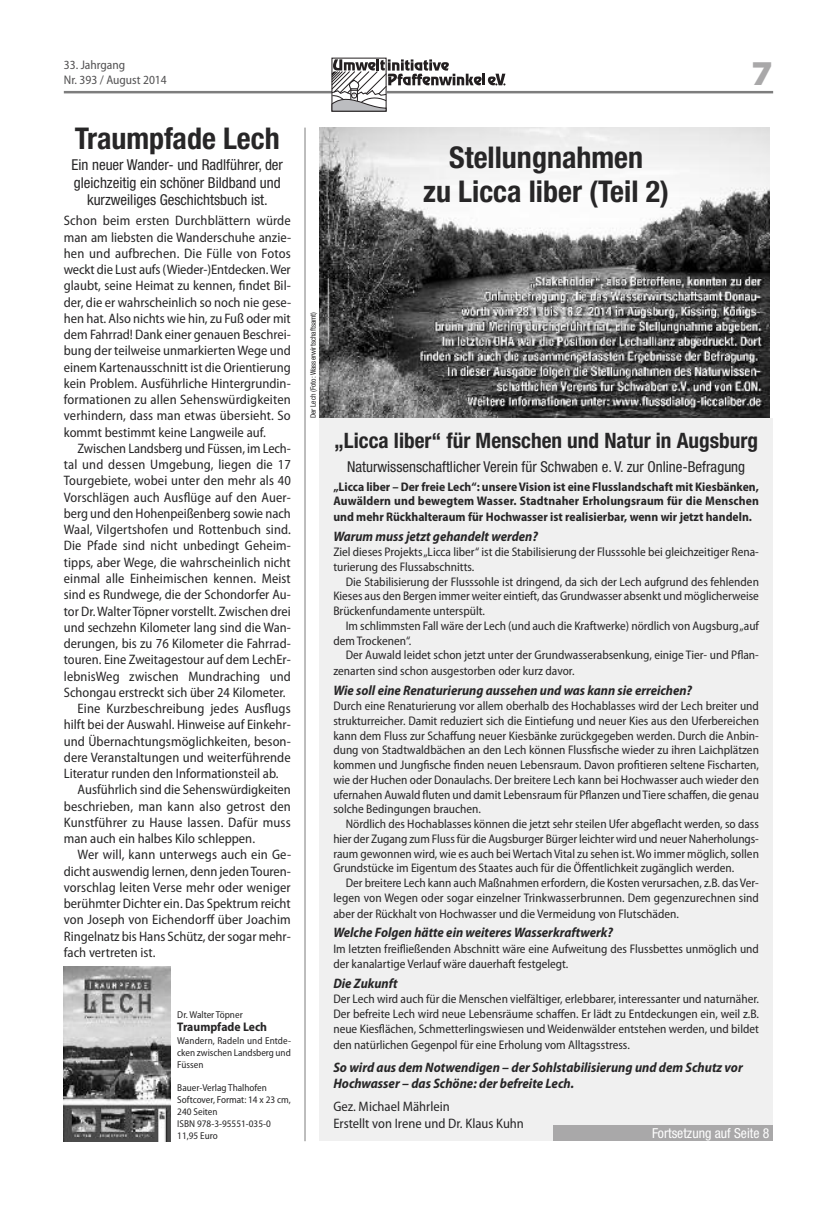
<style>
.page{position:relative;width:837px;height:1205px;background:#fff}
.page>*{position:absolute;margin:0;border:0;box-sizing:border-box;transform-origin:0 0}
.t1{font:900 semi-expanded 35px "Myriad Pro";color:#a9a8a9}
.t2{font:700 condensed 30px/33.8px "Helvetica Neue";color:#272627;text-align:center}
.t3{font:700 condensed 21.25px "Helvetica Neue";color:#272627}
.t4{font:condensed 15px/17.5px "Helvetica Neue";color:#272627;text-align:center}
.t5{font:semi-condensed 13.75px/16.2px "Myriad Pro";color:#272627}
.t6{font:italic 700 semi-condensed 13.75px/16.2px "Myriad Pro";color:#272627}
.t7{font:condensed 13.75px "Helvetica Neue";color:#fff}
.t8{font:semi-condensed 12.5px/14.8px "Myriad Pro";color:#272627;text-align:justify}
.t9{font:700 semi-condensed 12.5px/15.2px "Myriad Pro";color:#272627;text-align:justify}
.t10{font:semi-condensed 12.5px/15px "Myriad Pro";color:#525152}
.t11{font:semi-condensed 10px/11.8px "Myriad Pro";color:#272627;text-align:justify}
.t12{font:condensed 7.5px "Helvetica Neue";color:#272627}
</style>
<div class="page">
<hr style="left:64px;top:91px;width:708px;height:2px;background:#7d7d7d">
<svg style="left:331px;top:59px;width:174px;height:53px"></svg>
<img style="left:319px;top:128px;width:450px;height:290px">
<hr style="left:304px;top:128px;width:1px;height:1013px;background:#7d7d7d">
<div style="left:319px;top:418px;width:453px;height:723px;background:#f0f0f0"></div>
<img style="left:64px;top:967px;width:106px;height:174px">
<div style="left:553px;top:1125px;width:219px;height:16px;background:#a9a8a9"></div>
<p class="t10" style="left:64px;top:58px;width:104px">33. Jahrgang<br>Nr. 393 / August 2014</p>
<h1 class="t1" style="left:751px;top:60px;width:23px">7</h1>
<h2 class="t2" style="left:75px;top:124px;width:206px">Traumpfade Lech</h2>
<p class="t4" style="left:72px;top:157px;width:213px">Ein neuer Wander- und Radlführer, der gleichzeitig ein schöner Bildband und kurzweiliges Geschichtsbuch ist.</p>
<p class="t5" style="left:64px;top:214px;width:229px;text-align:justify">Schon beim ersten Durchblättern würde man am liebsten die Wanderschuhe anzie&shy;hen und aufbrechen. Die Fülle von Fotos weckt die Lust aufs (Wieder-)Entdecken.Wer glaubt, seine Heimat zu kennen, findet Bil&shy;der, die er wahrscheinlich so noch nie gese&shy;hen hat. Also nichts wie hin, zu Fuß oder mit dem Fahrrad! Dank einer genauen Beschrei&shy;bung der teilweise unmarkiertenWege und einem Kartenausschnitt ist die Orientierung kein Problem. Ausführliche Hintergrundin&shy;formationen zu allen Sehenswürdigkeiten verhindern, dass man etwas übersieht. So kommt bestimmt keine Langweile auf.</p>
<p class="t5" style="left:77px;top:441px;width:215px">Zwischen Landsberg und Füssen, im Lech-</p>
<p class="t5" style="left:64px;top:458px;width:228px">tal und dessen Umgebung, liegen die 17</p>
<p class="t5" style="left:64px;top:474px;width:228px">Tourgebiete, wobei unter den mehr als 40</p>
<p class="t5" style="left:64px;top:490px;width:228px">Vorschlägen auch Ausflüge auf den Auer-</p>
<p class="t5" style="left:64px;top:506px;width:228px">berg und den Hohenpeißenberg sowie nach</p>
<p class="t5" style="left:64px;top:523px;width:228px">Waal, Vilgertshofen und Rottenbuch sind.</p>
<p class="t5" style="left:64px;top:539px;width:228px">Die Pfade sind nicht unbedingt Geheim-</p>
<p class="t5" style="left:64px;top:555px;width:228px">tipps, aber Wege, die wahrscheinlich nicht</p>
<p class="t5" style="left:64px;top:571px;width:228px">einmal alle Einheimischen kennen. Meist</p>
<p class="t5" style="left:64px;top:588px;width:228px">sind es Rundwege, die der Schondorfer Au-</p>
<p class="t5" style="left:64px;top:604px;width:228px">tor Dr.Walter Töpner vorstellt. Zwischen drei</p>
<p class="t5" style="left:64px;top:620px;width:228px">und sechzehn Kilometer lang sind die Wan-</p>
<p class="t5" style="left:64px;top:636px;width:228px">derungen, bis zu 76 Kilometer die Fahrrad-</p>
<p class="t5" style="left:64px;top:653px;width:228px">touren. Eine Zweitagestour auf dem LechEr-</p>
<p class="t5" style="left:64px;top:669px;width:228px">lebnisWeg zwischen Mundraching und</p>
<p class="t5" style="left:64px;top:685px;width:223px">Schongau erstreckt sich über 24 Kilometer.</p>
<p class="t5" style="left:78px;top:701px;width:215px">Eine Kurzbeschreibung jedes Ausflugs</p>
<p class="t5" style="left:64px;top:718px;width:228px">hilft bei der Auswahl. Hinweise auf Einkehr-</p>
<p class="t5" style="left:64px;top:734px;width:228px">und Übernachtungsmöglichkeiten, beson-</p>
<p class="t5" style="left:64px;top:750px;width:228px">dere Veranstaltungen und weiterführende</p>
<p class="t5" style="left:64px;top:766px;width:216px">Literatur runden den Informationsteil ab.</p>
<p class="t5" style="left:78px;top:783px;width:215px">Ausführlich sind die Sehenswürdigkeiten</p>
<p class="t5" style="left:64px;top:799px;width:228px">beschrieben, man kann also getrost den</p>
<p class="t5" style="left:64px;top:815px;width:228px">Kunstführer zu Hause lassen. Dafür muss</p>
<p class="t5" style="left:64px;top:831px;width:193px">man auch ein halbes Kilo schleppen.</p>
<p class="t5" style="left:78px;top:848px;width:215px">Wer will, kann unterwegs auch ein Ge-</p>
<p class="t5" style="left:64px;top:864px;width:228px">dicht auswendig lernen, denn jedenTouren-</p>
<p class="t5" style="left:64px;top:880px;width:228px">vorschlag leiten Verse mehr oder weniger</p>
<p class="t5" style="left:64px;top:896px;width:228px">berühmter Dichter ein. Das Spektrum reicht</p>
<p class="t5" style="left:64px;top:913px;width:228px">von Joseph von Eichendorff über Joachim</p>
<p class="t5" style="left:64px;top:929px;width:228px">Ringelnatz bis Hans Schütz, der sogar mehr-</p>
<p class="t5" style="left:64px;top:945px;width:93px">fach vertreten ist.</p>
<p class="t11" style="left:177px;top:1009px;width:67px">Dr. Walter Töpner</p>
<p class="t9" style="left:177px;top:1020px;width:91px">Traumpfade Lech</p>
<p class="t11" style="left:177px;top:1035px;width:115px">Wandern, Radeln und Entde&shy;cken zwischen Landsberg und Füssen</p>
<p class="t11" style="left:177px;top:1083px;width:115px;text-align:left">Bauer-Verlag Thalhofen<br>Softcover, Format: 14 x 23 cm,<br>240 Seiten<br>ISBN 978-3-95551-035-0<br>11,95 Euro</p>
<h2 class="t2" style="left:423px;top:143px;width:247px">Stellungnahmen<br>zu Licca liber (Teil 2)</h2>
<p class="t12" style="left:310px;top:418px;width:108px;rotate:-90deg">Der Lech (Foto: Wasserwirtschaftsamt)</p>
<h3 class="t3" style="left:334px;top:432px;width:425px">„Licca liber“ für Menschen und Natur in Augsburg</h3>
<p class="t4" style="left:347px;top:459px;width:399px">Naturwissenschaftlicher Verein für Schwaben e. V. zur Online-Befragung</p>
<p class="t9" style="left:333px;top:480px;width:427px">„Licca liber – Der freie Lech“: unsereVision ist eine Flusslandschaft mit Kiesbänken, Auwäldern und bewegtem Wasser. Stadtnaher Erholungsraum für die Menschen und mehr Rückhalteraum für Hochwasser ist realisierbar, wenn wir jetzt handeln.</p>
<p class="t6" style="left:333px;top:529px;width:206px">Warum muss jetzt gehandelt werden?</p>
<p class="t8" style="left:333px;top:545px;width:427px">Ziel dieses Projekts„Licca liber“ ist die Stabilisierung der Flusssohle bei gleichzeitiger Rena&shy;turierung des Flussabschnitts.</p>
<p class="t8" style="left:333px;top:575px;width:427px;text-indent:12px">Die Stabilisierung der Flusssohle ist dringend, da sich der Lech aufgrund des fehlenden Kieses aus den Bergen immer weiter eintieft, das Grundwasser absenkt und möglicherweise Brückenfundamente unterspült.</p>
<p class="t8" style="left:333px;top:619px;width:427px;text-indent:12px">Im schlimmsten Fall wäre der Lech (und auch die Kraftwerke) nördlich von Augsburg„auf dem Trockenen“.</p>
<p class="t8" style="left:333px;top:648px;width:427px;line-height:15.6px;text-indent:12px">Der Auwald leidet schon jetzt unter der Grundwasserabsenkung, einige Tier- und Pflan&shy;zenarten sind schon ausgestorben oder kurz davor.</p>
<p class="t6" style="left:333px;top:683px;width:360px">Wie soll eine Renaturierung aussehen und was kann sie erreichen?</p>
<p class="t8" style="left:333px;top:699px;width:427px">Durch eine Renaturierung vor allem oberhalb des Hochablasses wird der Lech breiter und strukturreicher. Damit reduziert sich die Eintiefung und neuer Kies aus den Uferbereichen kann dem Fluss zur Schaffung neuer Kiesbänke zurückgegeben werden. Durch die Anbin&shy;dung von Stadtwaldbächen an den Lech können Flussfische wieder zu ihren Laichplätzen kommen und Jungfische finden neuen Lebensraum. Davon profitieren seltene Fischarten, wie der Huchen oder Donaulachs. Der breitere Lech kann bei Hochwasser auch wieder den ufernahen Auwald fluten und damit Lebensraum für Pflanzen undTiere schaffen, die genau solche Bedingungen brauchen.</p>
<p class="t8" style="left:333px;top:817px;width:427px;text-indent:12px">Nördlich des Hochablasses können die jetzt sehr steilen Ufer abgeflacht werden, so dass hier der Zugang zum Fluss für die Augsburger Bürger leichter wird und neuer Naherholungs&shy;raum gewonnen wird, wie es auch beiWertach Vital zu sehen ist.Wo immer möglich, sollen Grundstücke im Eigentum des Staates auch für die Öffentlichkeit zugänglich werden.</p>
<p class="t8" style="left:333px;top:876px;width:427px;line-height:15.2px;text-indent:12px">Der breitere Lech kann auch Maßnahmen erfordern, die Kosten verursachen, z.B. dasVer&shy;legen von Wegen oder sogar einzelner Trinkwasserbrunnen. Dem gegenzurechnen sind aber der Rückhalt von Hochwasser und die Vermeidung von Flutschäden.</p>
<p class="t6" style="left:333px;top:925px;width:281px">Welche Folgen hätte ein weiteres Wasserkraftwerk?</p>
<p class="t8" style="left:333px;top:941px;width:427px;line-height:15.6px">Im letzten freifließenden Abschnitt wäre eine Aufweitung des Flussbettes unmöglich und der kanalartige Verlauf wäre dauerhaft festgelegt.</p>
<p class="t6" style="left:333px;top:976px;width:66px">Die Zukunft</p>
<p class="t8" style="left:333px;top:992px;width:427px">Der Lech wird auch für die Menschen vielfältiger, erlebbarer, interessanter und naturnäher.<br>Der befreite Lech wird neue Lebensräume schaffen. Er lädt zu Entdeckungen ein, weil z.B. neue Kiesflächen, Schmetterlingswiesen und Weidenwälder entstehen werden, und bildet den natürlichen Gegenpol für eine Erholung vom Alltagsstress.</p>
<p class="t6" style="left:333px;top:1060px;width:411px">So wird aus dem Notwendigen – der Sohlstabilisierung und dem Schutz vor<br>Hochwasser – das Schöne: der befreite Lech.</p>
<p class="t5" style="left:333px;top:1100px;width:192px">Gez. Michael Mährlein<br>Erstellt von Irene und Dr. Klaus Kuhn</p>
<p class="t7" style="left:652px;top:1128px;width:119px">Fortsetzung auf Seite 8</p>
</div>
